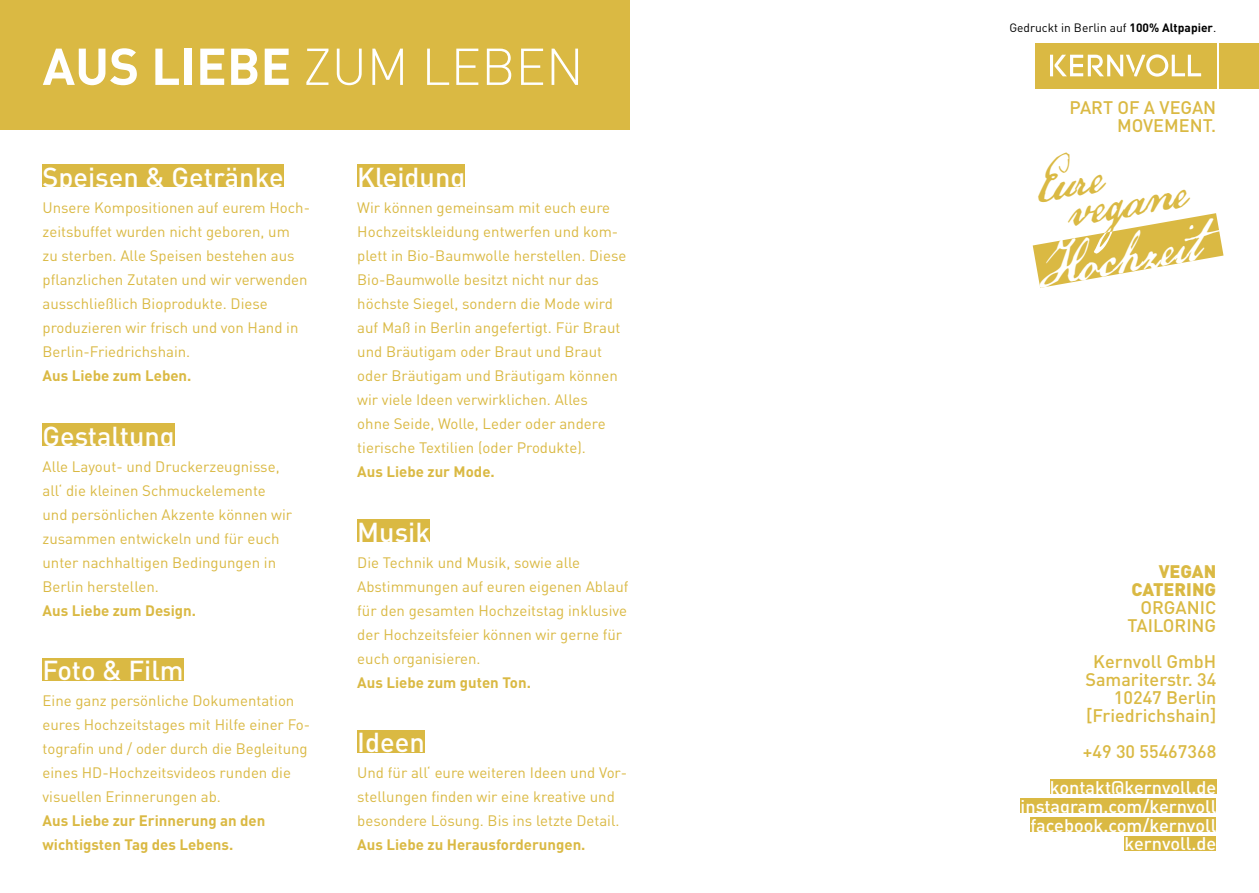
<style>
.page{position:relative;width:1259px;height:893px;background:#fff}
.page>*{position:absolute;margin:0;border:0;box-sizing:border-box;transform-origin:0 0}
.t1{font:700 51px "DIN";color:#fff}
.t2{font:34.2px "US Declaration";color:#dab943}
.t3{font:34.2px "US Declaration";color:#fff}
.t4{font:500 27px "DIN";color:#fff}
.t5{font:500 18px/18px "DIN";color:#dab943;text-align:right}
.t6{font:500 18px/18.6px "DIN";color:#fff;text-align:right}
.t7{font:900 18px/18px "DIN";color:#dab943;text-align:right}
.t8{font:15px/24px "DIN";color:#dab943}
.t9{font:700 15px/24px "DIN";color:#dab943}
.t10{font:12px "DIN";color:#000}
.s1{font-weight:300}
.s2{font-weight:700}
</style>
<div class="page">
<div style="left:0;top:0;width:629px;height:130px;background:#dab943"></div>
<div style="left:1035px;top:43px;width:181px;height:45px;background:#dab943"></div>
<div style="left:1219px;top:43px;width:40px;height:45px;background:#dab943"></div>
<svg style="left:1050px;top:54px;width:151px;height:23px"></svg>
<div style="left:1020px;top:798px;width:196px;height:15px;background:#dab943"></div>
<div style="left:1030px;top:817px;width:186px;height:15px;background:#dab943"></div>
<div style="left:1124px;top:835px;width:92px;height:15px;background:#dab943"></div>
<div style="left:357px;top:164px;width:108px;height:23px;background:#dab943"></div>
<div style="left:43px;top:164px;width:241px;height:23px;background:#dab943"></div>
<div style="left:43px;top:423px;width:132px;height:23px;background:#dab943"></div>
<div style="left:43px;top:658px;width:141px;height:22px;background:#dab943"></div>
<div style="left:357px;top:730px;width:68px;height:22px;background:#dab943"></div>
<div style="left:357px;top:519px;width:73px;height:22px;background:#dab943"></div>
<div style="left:1049px;top:779px;width:167px;height:15px;background:#dab943"></div>
<svg style="left:1032px;top:213px;width:191px;height:75px"></svg>
<h1 class="t1" style="left:43px;top:33px;width:542px">AUS LIEBE <span class="s1">ZUM LEBEN</span></h1>
<h3 class="t4" style="left:43px;top:160px;width:243px">Speisen &amp; Getränke</h3>
<h3 class="t4" style="left:357px;top:160px;width:109px">Kleidung</h3>
<p class="t8" style="left:43px;top:195px;width:269px">Unsere Kompositionen auf eurem Hoch&shy;zeitsbuffet wurden nicht geboren, um<br>zu sterben. Alle Speisen bestehen aus pflanzlichen Zutaten und wir verwenden ausschließlich Bioprodukte. Diese produzieren wir frisch und von Hand in Berlin-Friedrichshain.</p>
<p class="t9" style="left:43px;top:363px;width:150px">Aus Liebe zum Leben.</p>
<h3 class="t4" style="left:43px;top:419px;width:134px">Gestaltung</h3>
<p class="t8" style="left:43px;top:454px;width:251px">Alle Layout- und Druckerzeugnisse, all‘ die kleinen Schmuckelemente und persönlichen Akzente können wir zusammen entwickeln und für euch unter nachhaltigen Bedingungen in<br>Berlin herstellen.</p>
<p class="t9" style="left:43px;top:597px;width:155px">Aus Liebe zum Design.</p>
<h3 class="t4" style="left:43px;top:653px;width:143px">Foto &amp; Film</h3>
<p class="t8" style="left:43px;top:689px;width:269px">Eine ganz persönliche Dokumentation eures Hochzeitstages mit Hilfe einer Fo&shy;tografin und / oder durch die Begleitung eines HD-Hochzeitsvideos runden die visuellen Erinnerungen ab.</p>
<p class="t9" style="left:43px;top:808px;width:224px">Aus Liebe zur Erinnerung an den wichtigsten Tag des Lebens.</p>
<p class="t8" style="left:357px;top:195px;width:271px">Wir können gemeinsam mit euch eure Hochzeitskleidung entwerfen und kom&shy;plett in Bio-Baumwolle herstellen. Diese Bio-Baumwolle besitzt nicht nur das höchste Siegel, sondern die Mode wird auf Maß in Berlin angefertigt. Für Braut und Bräutigam oder Braut und Braut oder Bräutigam und Bräutigam können wir viele Ideen verwirklichen. Alles<br>ohne Seide, Wolle, Leder oder andere tierische Textilien (oder Produkte).</p>
<p class="t9" style="left:357px;top:459px;width:139px">Aus Liebe zur Mode.</p>
<h3 class="t4" style="left:357px;top:514px;width:74px">Musik</h3>
<p class="t8" style="left:357px;top:550px;width:273px">Die Technik und Musik, sowie alle Abstimmungen auf euren eigenen Ablauf für den gesamten Hochzeitstag inklusive der Hochzeitsfeier können wir gerne für euch organisieren.</p>
<p class="t9" style="left:357px;top:669px;width:175px">Aus Liebe zum guten Ton.</p>
<h3 class="t4" style="left:357px;top:725px;width:69px">Ideen</h3>
<p class="t8" style="left:357px;top:761px;width:271px">Und für all‘ eure weiteren Ideen und Vor&shy;stellungen finden wir eine kreative und besondere Lösung. Bis ins letzte Detail.</p>
<p class="t9" style="left:357px;top:832px;width:230px">Aus Liebe zu Herausforderungen.</p>
<p class="t10" style="left:1009px;top:20px;width:208px">Gedruckt in Berlin auf <span class="s2">100% Altpapier</span>.</p>
<p class="t5" style="left:1069px;top:98px;width:148px">PART OF A VEGAN<br>MOVEMENT.</p>
<h2 class="t2" style="left:1034px;top:172px;width:69px;rotate:-10deg">Eure</h2>
<h2 class="t2" style="left:1064px;top:196px;width:123px;rotate:-10deg">vegane</h2>
<h2 class="t3" style="left:1034px;top:257px;width:165px;rotate:-10deg">Hochzeit</h2>
<p class="t7" style="left:1131px;top:561px;width:86px">VEGAN<br>CATERING</p>
<p class="t5" style="left:1127px;top:598px;width:90px">ORGANIC<br>TAILORING</p>
<p class="t5" style="left:1085px;top:652px;width:132px">Kernvoll GmbH<br>Samariterstr. 34<br>10247 Berlin [Friedrichshain]</p>
<p class="t5" style="left:1083px;top:742px;width:135px">+49 30 55467368</p>
<p class="t6" style="left:1049px;top:778px;width:168px">kontakt@kernvoll.de</p>
<p class="t6" style="left:1020px;top:797px;width:197px">instagram.com/kernvoll facebook.com/kernvoll kernvoll.de</p>
</div>
